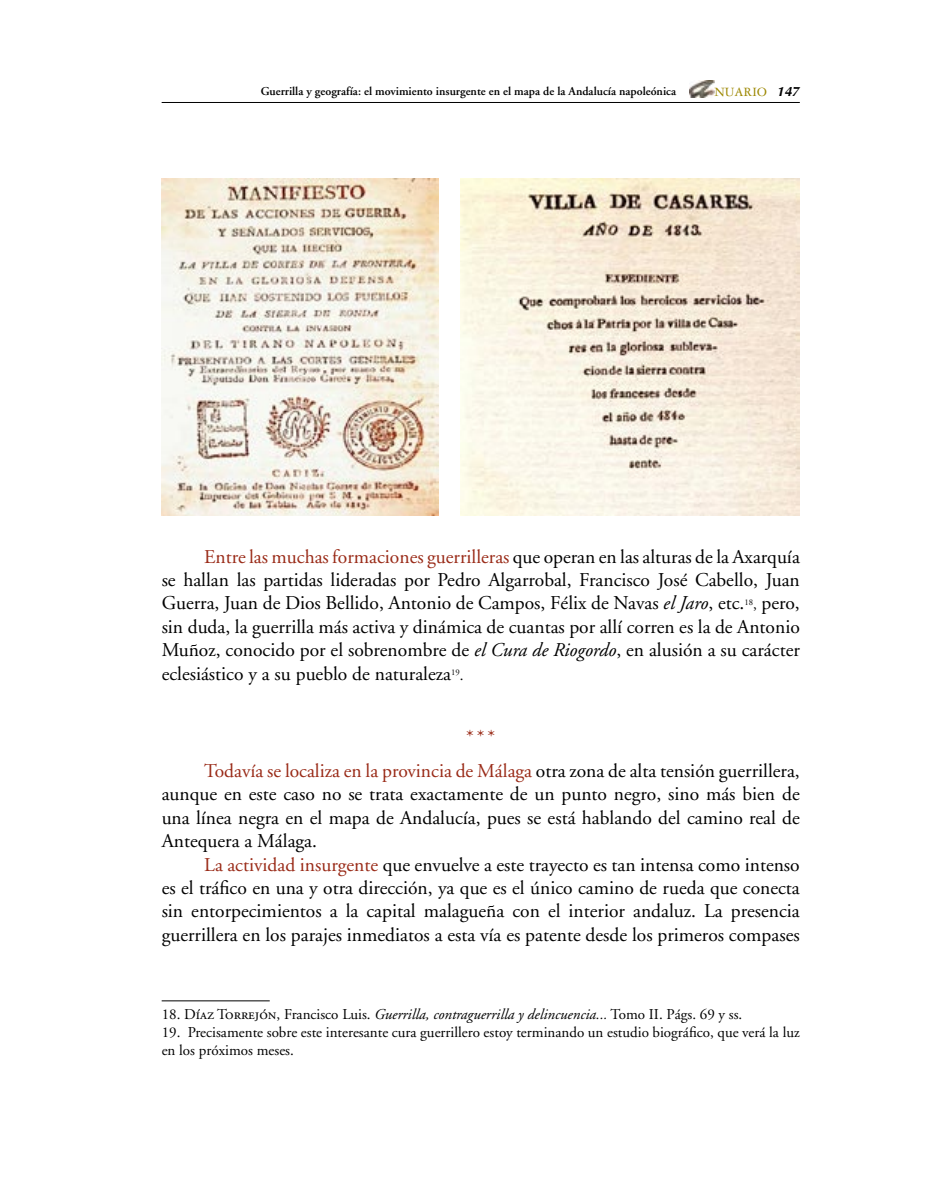
<style>
.page{position:relative;width:936px;height:1191px;background:#fff}
.page>*{position:absolute;margin:0;border:0;box-sizing:border-box;transform-origin:0 0}
.t1{font:19.5px/23.4px "Adobe Garamond";color:#000;text-align:justify}
.t2{font:19.5px/34.2px "Adobe Garamond";color:#992a17}
.t3{font:15px/18px "Adobe Garamond";color:#000}
.t4{font:italic 15px "Adobe Garamond";color:#000}
.t5{font:13.5px "Garamond Three";color:#9c8700}
.t6{font:600 12px "Adobe Garamond";color:#000}
.t7{font:8.7px "Adobe Garamond";color:#000}
.s1{font-family:"Optima";font-weight:700;font-style:italic;color:#000}
.s2{color:#992a17}
.s3{font-style:italic}
.s4{font-size:15px}
.s5{color:#000}
.s6{font-style:normal}
.s7{font-family:"Adobe Garamond Regular SC";font-style:normal}
</style>
<div class="page">
<hr style="left:162px;top:102px;width:637px;height:1px;background:#000">
<img style="left:689px;top:81px;width:25px;height:17px">
<img style="left:162px;top:179px;width:276px;height:337px">
<hr style="left:162px;top:1000px;width:108px;height:1px;background:#000">
<img style="left:460px;top:179px;width:339px;height:336px">
<p class="t6" style="left:261px;top:84px;width:417px">Guerrilla y geografía: el movimiento insurgente en el mapa de la Andalucía napoleónica</p>
<p class="t5" style="left:714px;top:85px;width:87px">NUARIO <span class="s1">147</span></p>
<p class="t1" style="left:162px;top:545px;width:639px;text-indent:43px"><span class="s2">Entre las muchas formaciones guerrilleras</span> que operan en las alturas de la Axarquía se hallan las partidas lideradas por Pedro Algarrobal, Francisco José Cabello, Juan Guerra, Juan de Dios Bellido, Antonio de Campos, Félix de Navas <span class="s3">el Jaro</span>, etc.<sup>18</sup><span class="s4">,</span> pero, sin duda, la guerrilla más activa y dinámica de cuantas por allí corren es la de Antonio Muñoz, conocido por el sobrenombre de <span class="s3">el Cura de Riogordo</span>, en alusión a su carácter eclesiástico y a su pueblo de naturaleza</p>
<p class="t7" style="left:451px;top:667px;width:14px">19<span class="s4">.</span></p>
<p class="t2" style="left:204px;top:720px;width:597px;text-indent:262px">***<br>Todavía se localiza en la provincia de Málaga <span class="s5">otra zona de alta tensión guerrillera,</span></p>
<p class="t1" style="left:162px;top:783px;width:639px">aunque en este caso no se trata exactamente de un punto negro, sino más bien de una línea negra en el mapa de Andalucía, pues se está hablando del camino real de Antequera a Málaga.</p>
<p class="t1" style="left:162px;top:853px;width:639px;text-indent:43px"><span class="s2">La actividad insurgente</span> que envuelve a este trayecto es tan intensa como intenso es el tráfico en una y otra dirección, ya que es el único camino de rueda que conecta sin entorpecimientos a la capital malagueña con el interior andaluz. La presencia guerrillera en los parajes inmediatos a esta vía es patente desde los primeros compases</p>
<p class="t4" style="left:162px;top:1006px;width:582px"><span class="s6">18</span><span class="s7">. Díaz Torrejón,</span> <span class="s6">Francisco Luis.</span> Guerrilla, contraguerrilla y delincuencia... <span class="s6">Tomo II. Págs. 69 y ss.</span></p>
<p class="t3" style="left:162px;top:1023px;width:639px">19. Precisamente sobre este interesante cura guerrillero estoy terminando un estudio biográfico, que verá la luz en los próximos meses.</p>
</div>
